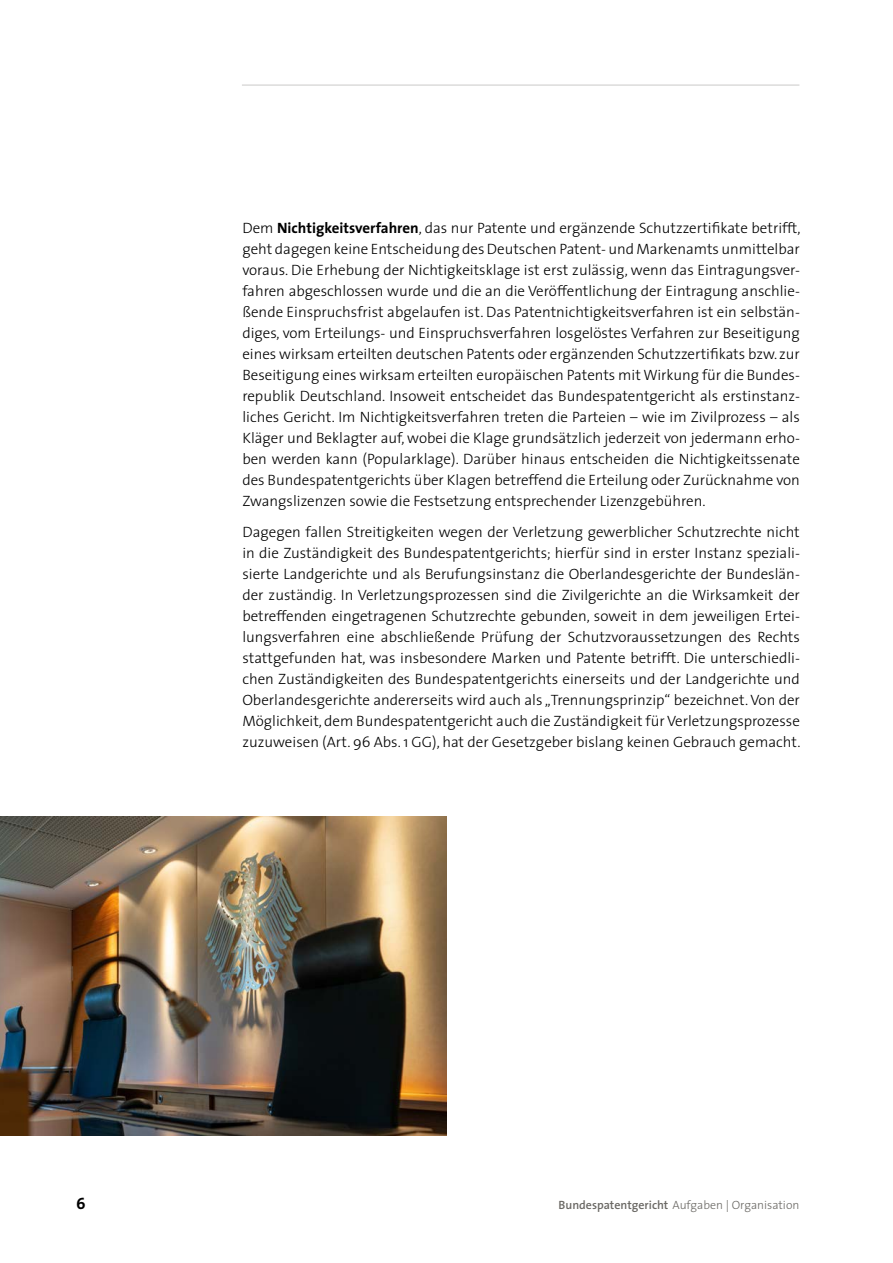
<style>
.page{position:relative;width:893px;height:1263px;background:#fff}
.page>*{position:absolute;margin:0;border:0;box-sizing:border-box;transform-origin:0 0}
.t1{font:16.5px "The Sans Bold Expert";color:#000}
.t2{font:300 15px/21px "The Sans";color:#000;text-align:justify}
.t3{font:300 12px "The Sans";color:#6a6864}
.s1{font-weight:700}
.s2{font-weight:600}
</style>
<div class="page">
<hr style="left:242px;top:85px;width:557px;height:1px;background:#bebdbc">
<img style="left:0;top:816px;width:446px;height:319px">
<p class="t2" style="left:242px;top:216px;width:560px">Dem <span class="s1">Nichtigkeitsverfahren</span>, das nur Patente und ergänzende Schutzzertifikate betrifft, geht dagegen keine Entscheidung des Deutschen Patent- und Markenamts unmittelbar voraus. Die Erhebung der Nichtigkeitsklage ist erst zulässig, wenn das Eintragungsver&shy;fahren abgeschlossen wurde und die an die Veröffentlichung der Eintragung anschlie&shy;ßende Einspruchsfrist abgelaufen ist. Das Patentnichtigkeitsverfahren ist ein selbstän&shy;diges, vom Erteilungs- und Einspruchsverfahren losgelöstes Verfahren zur Beseitigung eines wirksam erteilten deutschen Patents oder ergänzenden Schutzzertifikats bzw. zur Beseitigung eines wirksam erteilten europäischen Patents mit Wirkung für die Bundes&shy;republik Deutschland. Insoweit entscheidet das Bundespatentgericht als erstinstanz&shy;liches Gericht. Im Nichtigkeitsverfahren treten die Parteien – wie im Zivilprozess – als Kläger und Beklagter auf, wobei die Klage grundsätzlich jederzeit von jedermann erho&shy;ben werden kann (Popularklage). Darüber hinaus entscheiden die Nichtigkeitssenate des Bundespatentgerichts über Klagen betreffend die Erteilung oder Zurücknahme von Zwangslizenzen sowie die Festsetzung entsprechender Lizenzgebühren.</p>
<p class="t2" style="left:242px;top:521px;width:560px">Dagegen fallen Streitigkeiten wegen der Verletzung gewerblicher Schutzrechte nicht in die Zuständigkeit des Bundespatentgerichts; hierfür sind in erster Instanz speziali&shy;sierte Landgerichte und als Berufungsinstanz die Oberlandesgerichte der Bundeslän&shy;der zuständig. In Verletzungsprozessen sind die Zivilgerichte an die Wirksamkeit der betreffenden eingetragenen Schutzrechte gebunden, soweit in dem jeweiligen Ertei&shy;lungsverfahren eine abschließende Prüfung der Schutzvoraussetzungen des Rechts stattgefunden hat, was insbesondere Marken und Patente betrifft. Die unterschiedli&shy;chen Zuständigkeiten des Bundespatentgerichts einerseits und der Landgerichte und Oberlandesgerichte andererseits wird auch als „Trennungsprinzip“ bezeichnet. Von der Möglichkeit, dem Bundespatentgericht auch die Zuständigkeit für Verletzungsprozesse zuzuweisen (Art. 96 Abs. 1 GG), hat der Gesetzgeber bislang keinen Gebrauch gemacht.</p>
<p class="t1" style="left:77px;top:1190px;width:11px">6</p>
<p class="t3" style="left:559px;top:1195px;width:242px"><span class="s2">Bundespatentgericht</span> Aufgaben | Organisation</p>
</div>
